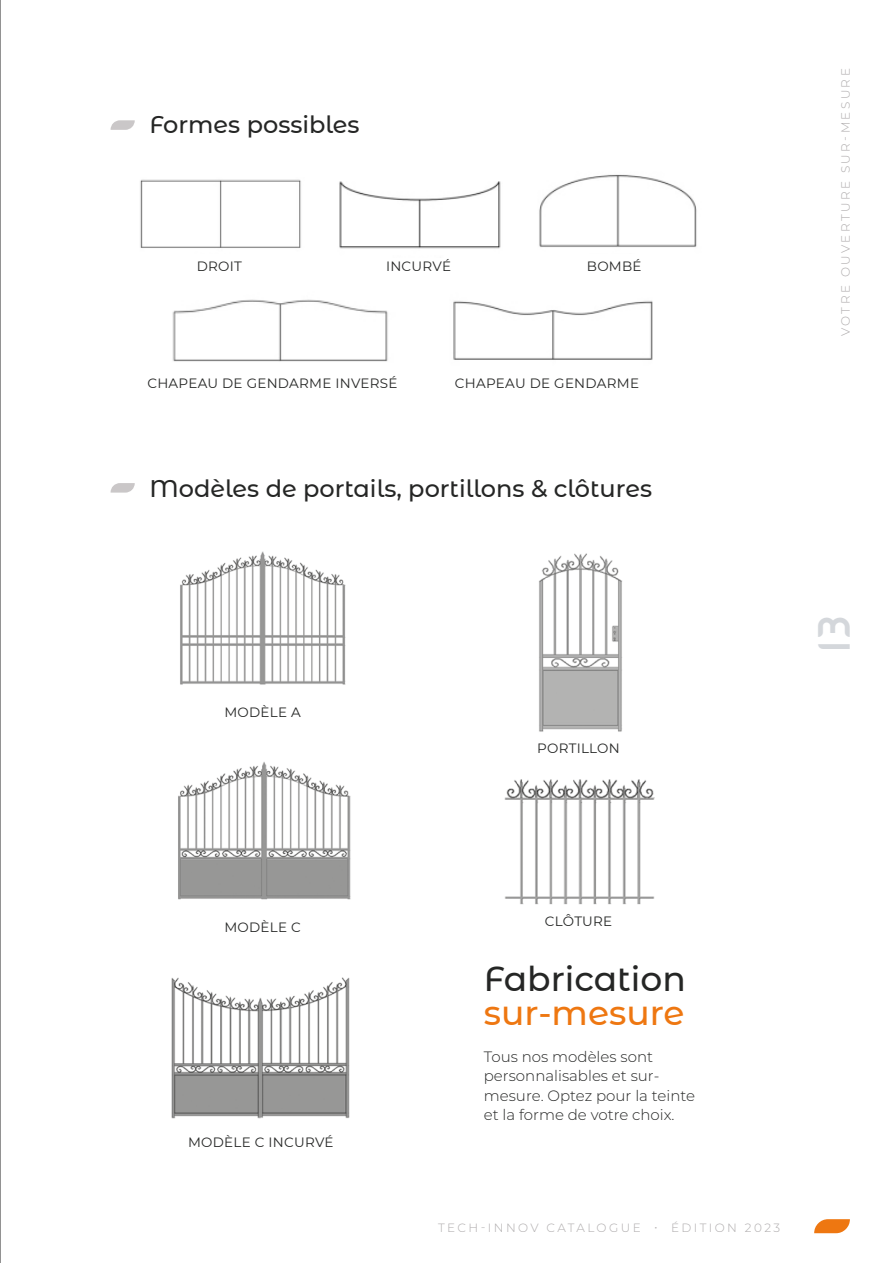
<style>
.page{position:relative;width:893px;height:1263px;background:#fff}
.page>*{position:absolute;margin:0;border:0;box-sizing:border-box;transform-origin:0 0}
.t1{font:45px "Cano";color:#d4d7db}
.t2{font:500 34.5px "Montserrat Alternates";color:#252625}
.t3{font:500 34.5px "Montserrat Alternates";color:#e71}
.t4{font:500 24px "Montserrat Alternates";color:#252625}
.t5{font:300 15px/19.5px "Montserrat";color:#252625}
.t6{font:13.5px "Montserrat";letter-spacing:.02em;color:#252625}
.t7{font:300 12px "Montserrat";letter-spacing:.2em;color:#aeabac}
</style>
<div class="page">
<hr style="left:0;top:0;width:1px;height:1263px;background:#252625">
<svg style="left:814px;top:1219px;width:36px;height:14px"></svg>
<svg style="left:111px;top:120px;width:24px;height:10px"></svg>
<svg style="left:111px;top:483px;width:24px;height:10px"></svg>
<img style="left:180px;top:551px;width:166px;height:134px">
<img style="left:178px;top:762px;width:173px;height:138px">
<img style="left:171px;top:977px;width:179px;height:142px">
<img style="left:539px;top:553px;width:83px;height:179px">
<img style="left:504px;top:779px;width:151px;height:126px">
<img style="left:140px;top:179px;width:161px;height:69px">
<img style="left:172px;top:299px;width:216px;height:63px">
<img style="left:453px;top:300px;width:200px;height:60px">
<img style="left:539px;top:174px;width:158px;height:73px">
<img style="left:339px;top:181px;width:162px;height:68px">
<h3 class="t4" style="left:149px;top:107px;width:212px">Formes possibles</h3>
<p class="t6" style="left:197px;top:257px;width:47px">DROIT</p>
<p class="t6" style="left:386px;top:257px;width:67px">INCURVÉ</p>
<p class="t6" style="left:587px;top:257px;width:56px">BOMBÉ</p>
<p class="t6" style="left:147px;top:374px;width:252px">CHAPEAU DE GENDARME INVERSÉ</p>
<p class="t6" style="left:455px;top:374px;width:186px">CHAPEAU DE GENDARME</p>
<h3 class="t4" style="left:149px;top:471px;width:504px">Modèles de portails, portillons &amp; clôtures</h3>
<p class="t6" style="left:224px;top:703px;width:78px">MODÈLE A</p>
<p class="t6" style="left:537px;top:739px;width:84px">PORTILLON</p>
<p class="t7" style="left:837px;top:336px;width:269px;rotate:-90deg">VOTRE OUVERTURE SUR-MESURE</p>
<h1 class="t1" style="left:816px;top:649px;width:37px;rotate:-90deg">13</h1>
<p class="t6" style="left:224px;top:918px;width:78px">MODÈLE C</p>
<p class="t6" style="left:188px;top:1132px;width:147px">MODÈLE C INCURVÉ</p>
<p class="t6" style="left:545px;top:912px;width:69px">CLÔTURE</p>
<h2 class="t2" style="left:484px;top:954px;width:204px">Fabrication</h2>
<h2 class="t3" style="left:484px;top:989px;width:202px">sur-mesure</h2>
<p class="t5" style="left:484px;top:1046px;width:213px">Tous nos modèles sont personnalisables et sur&shy;mesure. Optez pour la teinte et la forme de votre choix.</p>
<p class="t7" style="left:438px;top:1219px;width:344px">TECH-INNOV CATALOGUE • ÉDITION 2023</p>
</div>
